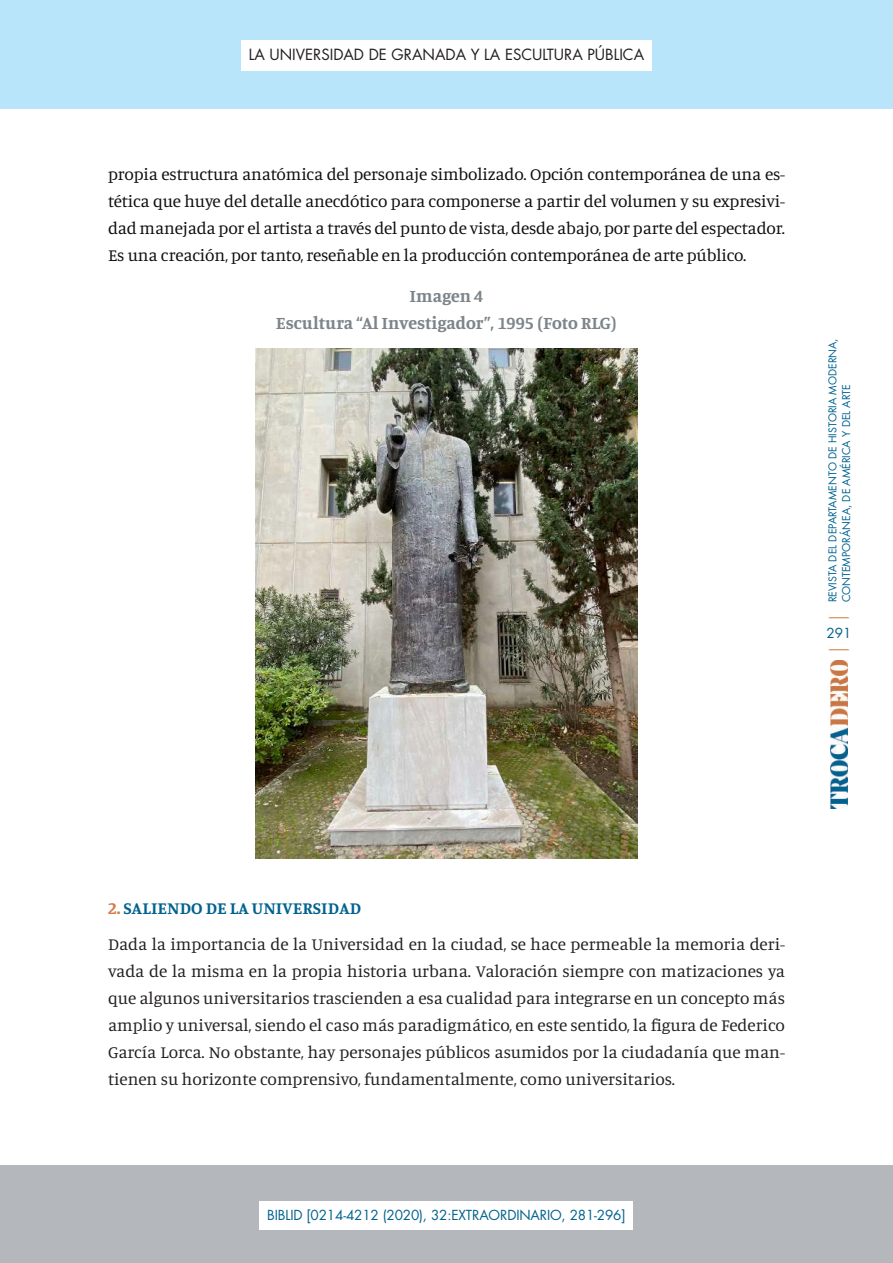
<style>
.page{position:relative;width:893px;height:1263px;background:#fff}
.page>*{position:absolute;margin:0;border:0;box-sizing:border-box;transform-origin:0 0}
.t1{font:700 18px/27px "Manuale";color:#7c858b;text-align:center}
.t2{font:17.25px/27px "Manuale";color:#231f20}
.t3{font:17.25px/27px "Manuale";letter-spacing:-.01em;color:#0d0d0d;text-align:justify}
.t4{font:15px "Futura Std";color:#231f20}
.t5{font:13.5px "Futura Std";letter-spacing:-.01em;color:#00628e}
.t6{font:13.5px "Futura Std";color:#d27c49;scale:2 1}
.t7{font:10.5px/13.5px "Futura Std";color:#00628e}
.s1{font-weight:700;color:#d27c49}
.s2{font-weight:700;color:#00628e}
</style>
<div class="page">
<img style="left:831px;top:660px;width:16px;height:149px">
<img style="left:255px;top:348px;width:383px;height:511px">
<div style="left:0;top:0;width:893px;height:108px;background:#b9e5fa"></div>
<div style="left:241px;top:40px;width:411px;height:30px;background:#fff"></div>
<div style="left:0;top:1165px;width:893px;height:98px;background:#b4b7bb"></div>
<div style="left:260px;top:1201px;width:373px;height:29px;background:#fff"></div>
<p class="t4" style="left:249px;top:45px;width:397px">LA UNIVERSIDAD DE GRANADA Y LA ESCULTURA PÚBLICA</p>
<p class="t3" style="left:108px;top:160px;width:678px">propia estructura anatómica del personaje simbolizado. Opción contemporánea de una es&shy;tética que huye del detalle anecdótico para componerse a partir del volumen y su expresivi&shy;dad manejada por el artista a través del punto de vista, desde abajo, por parte del espectador.<br>Es una creación, por tanto, reseñable en la producción contemporánea de arte público.</p>
<p class="t1" style="left:276px;top:281px;width:343px">Imagen 4<br>Escultura “Al Investigador”, 1995 (Foto RLG)</p>
<p class="t7" style="left:826px;top:602px;width:266px;rotate:-90deg">REVISTA DEL DEPARTAMENTO DE HISTORIA MODERNA,<br>CONTEMPORÁNEA, DE AMÉRICA Y DEL ARTE</p>
<p class="t6" style="left:825px;top:607px;width:15px">—</p>
<p class="t5" style="left:826px;top:624px;width:26px">291</p>
<p class="t6" style="left:825px;top:640px;width:15px">—</p>
<p class="t2" style="left:108px;top:889px;width:678px;line-height:36px"><span class="s1">2.</span> <span class="s2">SALIENDO DE LA UNIVERSIDAD<br></span>Dada la importancia de la Universidad en la ciudad, se hace permeable la memoria deri-</p>
<p class="t2" style="left:108px;top:957px;width:679px;text-align:justify">vada de la misma en la propia historia urbana. Valoración siempre con matizaciones ya que algunos universitarios trascienden a esa cualidad para integrarse en un concepto más amplio y universal, siendo el caso más paradigmático, en este sentido, la figura de Federico García Lorca. No obstante, hay personajes públicos asumidos por la ciudadanía que man&shy;tienen su horizonte comprensivo, fundamentalmente, como universitarios.</p>
<p class="t5" style="left:267px;top:1206px;width:360px">BIBLID [0214-4212 (2020), 32:EXTRAORDINARIO, 281-296]</p>
</div>
